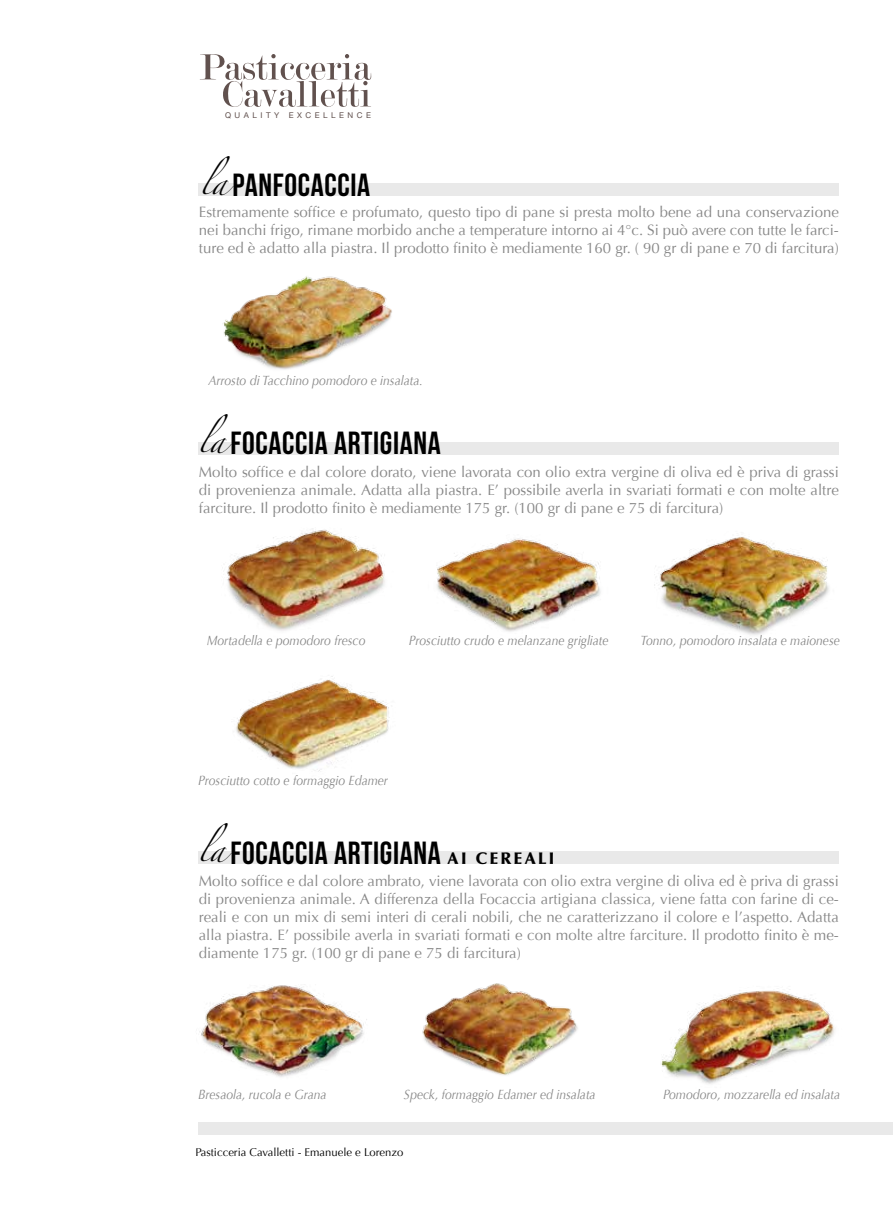
<style>
.page{position:relative;width:893px;height:1212px;background:#fff}
.page>*{position:absolute;margin:0;border:0;box-sizing:border-box;transform-origin:0 0}
.t1{font:31.95px "Bebas Neue";letter-spacing:.02em;color:#000}
.t2{font:15px/18px "Optima";color:#878787;text-align:justify}
.t3{font:italic 13.5px "Optima";color:#878787;scale:.9 1}
.t4{font:11.25px "Optima";color:#000}
.t5{font:7.95px "Helvetica Neue";letter-spacing:.44em;color:#61514e}
.s1{font-family:"Zapfino";font-size:22.65px}
.s2{font-family:"Optima";font-weight:900;font-size:16.65px}
</style>
<div class="page">
<div style="left:198px;top:1123px;width:695px;height:12px;background:#e9e9e9"></div>
<svg style="left:200px;top:54px;width:172px;height:53px"></svg>
<div style="left:198px;top:442px;width:641px;height:12px;background:#e9e9e9"></div>
<div style="left:198px;top:183px;width:641px;height:12px;background:#e9e9e9"></div>
<div style="left:198px;top:852px;width:641px;height:12px;background:#e9e9e9"></div>
<img style="left:223px;top:276px;width:169px;height:94px">
<img style="left:437px;top:538px;width:164px;height:94px">
<img style="left:654px;top:537px;width:175px;height:98px">
<img style="left:236px;top:676px;width:154px;height:96px">
<img style="left:227px;top:528px;width:158px;height:103px">
<img style="left:199px;top:985px;width:168px;height:92px">
<img style="left:661px;top:989px;width:174px;height:95px">
<img style="left:422px;top:983px;width:156px;height:93px">
<p class="t5" style="left:225px;top:111px;width:147px">QUALITY EXCELLENCE</p>
<h1 class="t1" style="left:200px;top:168px;width:171px"><span class="s1">la</span> PANFOCACCIA</h1>
<p class="t2" style="left:199px;top:203px;width:642px">Estremamente soffice e profumato, questo tipo di pane si presta molto bene ad una conservazione nei banchi frigo, rimane morbido anche a temperature intorno ai 4°c. Si può avere con tutte le farci&shy;ture ed è adatto alla piastra. Il prodotto finito è mediamente 160 gr. ( 90 gr di pane e 70 di farcitura)</p>
<p class="t3" style="left:208px;top:373px;width:240px">Arrosto di Tacchino pomodoro e insalata.</p>
<h1 class="t1" style="left:198px;top:425px;width:244px"><span class="s1">la</span> FOCACCIA ARTIGIANA</h1>
<p class="t2" style="left:199px;top:463px;width:642px">Molto soffice e dal colore dorato, viene lavorata con olio extra vergine di oliva ed è priva di grassi di provenienza animale. Adatta alla piastra. E’ possibile averla in svariati formati e con molte altre farciture. Il prodotto finito è mediamente 175 gr. (100 gr di pane e 75 di farcitura)</p>
<p class="t3" style="left:207px;top:633px;width:178px">Mortadella e pomodoro fresco</p>
<p class="t3" style="left:409px;top:633px;width:224px">Prosciutto crudo e melanzane grigliate</p>
<p class="t3" style="left:640px;top:633px;width:223px">Tonno, pomodoro insalata e maionese</p>
<p class="t3" style="left:198px;top:772px;width:213px">Prosciutto cotto e formaggio Edamer</p>
<h1 class="t1" style="left:198px;top:835px;width:358px"><span class="s1">la</span> FOCACCIA ARTIGIANA <span class="s2">AI CEREALI</span></h1>
<p class="t2" style="left:199px;top:872px;width:642px">Molto soffice e dal colore ambrato, viene lavorata con olio extra vergine di oliva ed è priva di grassi di provenienza animale. A differenza della Focaccia artigiana classica, viene fatta con farine di ce&shy;reali e con un mix di semi interi di cerali nobili, che ne caratterizzano il colore e l’aspetto. Adatta alla piastra. E’ possibile averla in svariati formati e con molte altre farciture. Il prodotto finito è me&shy;diamente 175 gr. (100 gr di pane e 75 di farcitura)</p>
<p class="t3" style="left:198px;top:1087px;width:144px">Bresaola, rucola e Grana</p>
<p class="t3" style="left:404px;top:1087px;width:215px">Speck, formaggio Edamer ed insalata</p>
<p class="t3" style="left:663px;top:1087px;width:198px">Pomodoro, mozzarella ed insalata</p>
<p class="t4" style="left:196px;top:1146px;width:209px">Pasticceria Cavalletti - Emanuele e Lorenzo</p>
</div>
